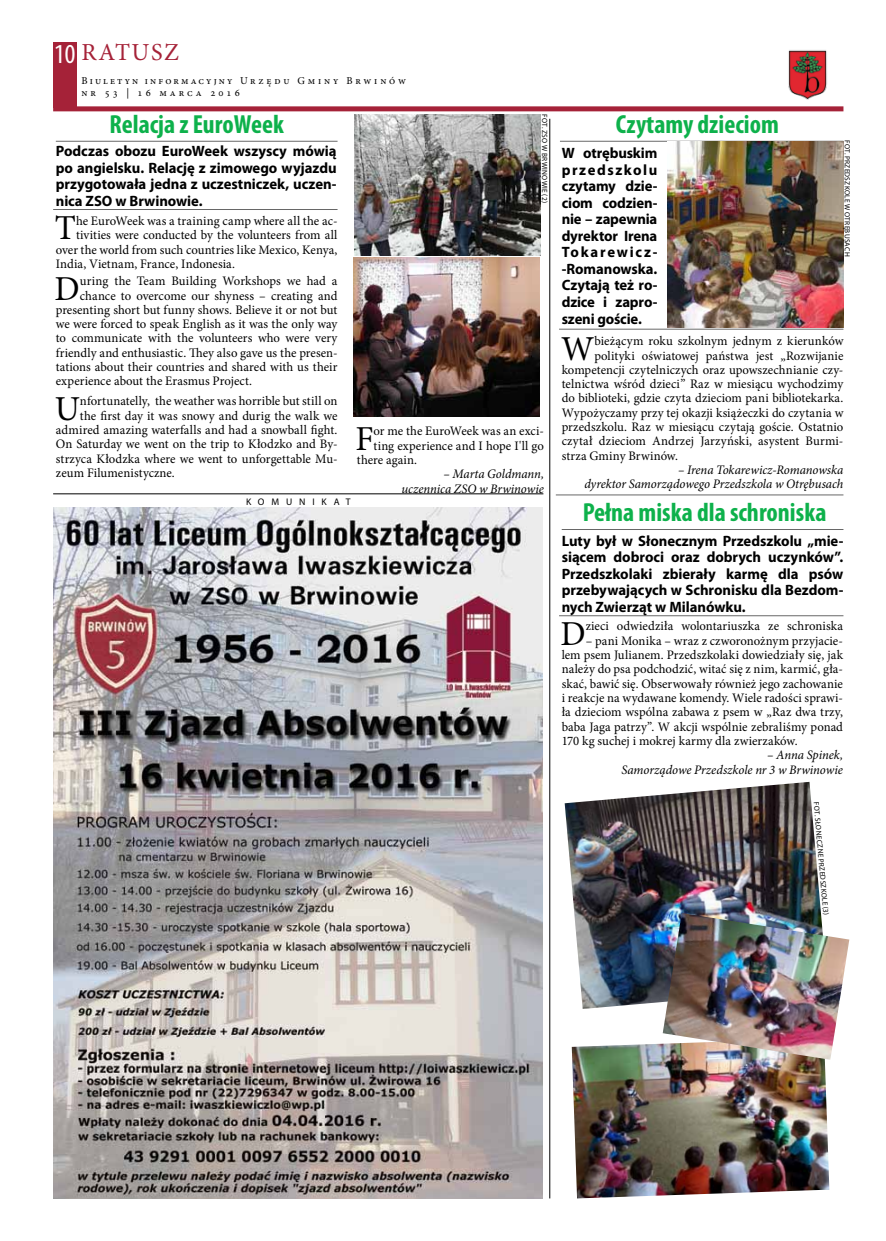
<style>
.page{position:relative;width:886px;height:1241px;background:#fff}
.page>*{position:absolute;margin:0;border:0;box-sizing:border-box;transform-origin:0 0}
.t1{font:35px "Minion Pro";color:#000}
.t2{font:700 condensed 26.25px "Myriad Pro";color:#0db14b}
.t3{font:24.38px "Minion Pro";color:#a52238}
.t4{font:700 15px/16.5px "Myriad Pro";letter-spacing:-.005em;color:#000;text-align:justify}
.t5{font:13px/14.2px "Minion Pro";letter-spacing:-.005em;color:#000;text-align:justify}
.t6{font:italic 13px/14.2px "Minion Pro";letter-spacing:-.005em;color:#000;text-align:right}
.t7{font:13px "Minion Pro";letter-spacing:.02em;color:#000}
.t8{font:10.5px/12.6px "Minion Pro";letter-spacing:.26em;color:#000}
.t9{font:9.62px "Myriad Pro";letter-spacing:.715em;color:#000}
.t10{font:7.5px "Myriad Pro";letter-spacing:.035em;color:#000}
.s1{font-family:"Myriad Pro";font-stretch:condensed;font-size:27.5px;color:#fff}
</style>
<div class="page">
<div style="left:53px;top:43px;width:23px;height:65px;background:#a52238"></div>
<img style="left:788px;top:50px;width:39px;height:50px">
<div style="left:53px;top:106px;width:790px;height:5px;background:#a52238"></div>
<hr style="left:556px;top:494px;width:287px;height:1px;background:#000">
<hr style="left:559px;top:615px;width:284px;height:1px;background:#000">
<hr style="left:562px;top:529px;width:281px;height:1px;background:#000">
<img style="left:565px;top:781px;width:256px;height:227px">
<img style="left:572px;top:1043px;width:257px;height:155px">
<img style="left:663px;top:912px;width:186px;height:147px">
<hr style="left:559px;top:329px;width:284px;height:1px;background:#000">
<hr style="left:560px;top:141px;width:283px;height:1px;background:#000">
<hr style="left:549px;top:119px;width:1px;height:1079px;background:#000">
<img style="left:667px;top:142px;width:176px;height:186px">
<hr style="left:53px;top:209px;width:284px;height:1px;background:#000">
<hr style="left:56px;top:141px;width:281px;height:1px;background:#000">
<img style="left:354px;top:114px;width:186px;height:141px">
<img style="left:353px;top:258px;width:186px;height:158px">
<img style="left:53px;top:507px;width:489px;height:691px">
<hr style="left:53px;top:493px;width:490px;height:1px;background:#000">
<h3 class="t3" style="left:54px;top:36px;width:46px"><span class="s1">10</span> ratu</h3>
<h3 class="t3" style="left:151px;top:36px;width:29px">sz</h3>
<p class="t8" style="left:81px;top:74px;width:326px">Biuletyn informacyjny Urzędu Gminy Brwinów nr 53 | 16 marca 2016</p>
<h2 class="t2" style="left:109px;top:108px;width:176px">Relacja z EuroWeek</h2>
<p class="t4" style="left:56px;top:142px;width:282px">Podczas obozu EuroWeek wszyscy mówią po angielsku. Relację z zimowego wyjazdu przygotowała jedna z uczestniczek, uczen&shy;nica ZSO w Brwinowie.</p>
<p class="t10" style="left:549px;top:114px;width:90px;rotate:90deg">Fot. ZSO w Brwin owie (2)</p>
<h1 class="t1" style="left:55px;top:205px;width:23px">T</h1>
<p class="t5" style="left:76px;top:214px;width:263px">he EuroWeek was a training camp where all the ac-</p>
<p class="t5" style="left:76px;top:228px;width:263px">tivities were conducted by the volunteers from all</p>
<p class="t5" style="left:56px;top:242px;width:283px">over the world from such countries like Mexico, Kenya,</p>
<p class="t5" style="left:56px;top:257px;width:181px">India, Vietnam, France, Indonesia.</p>
<h1 class="t1" style="left:55px;top:265px;width:27px">D</h1>
<p class="t5" style="left:80px;top:274px;width:259px">uring the Team Building Workshops we had a</p>
<p class="t5" style="left:80px;top:288px;width:259px">chance to overcome our shyness – creating and</p>
<p class="t5" style="left:56px;top:302px;width:283px">presenting short but funny shows. Believe it or not but</p>
<p class="t5" style="left:56px;top:317px;width:283px">we were forced to speak English as it was the only way</p>
<p class="t5" style="left:56px;top:331px;width:283px">to communicate with the volunteers who were very</p>
<p class="t5" style="left:56px;top:345px;width:283px">friendly and enthusiastic. They also gave us the presen-</p>
<p class="t5" style="left:56px;top:360px;width:283px">tations about their countries and shared with us their</p>
<p class="t5" style="left:56px;top:374px;width:198px">experience about the Erasmus Project.</p>
<h1 class="t1" style="left:55px;top:385px;width:27px">U</h1>
<p class="t5" style="left:80px;top:394px;width:259px">nfortunatelly, the weather was horrible but still on</p>
<p class="t5" style="left:80px;top:408px;width:259px">the first day it was snowy and durig the walk we</p>
<p class="t5" style="left:56px;top:422px;width:283px">admired amazing waterfalls and had a snowball fight.</p>
<p class="t5" style="left:56px;top:437px;width:283px">On Saturday we went on the trip to Kłodzko and By-</p>
<p class="t5" style="left:56px;top:451px;width:283px">strzyca Kłodzka where we went to unforgettable Mu-</p>
<p class="t5" style="left:56px;top:465px;width:121px">zeum Filumenistyczne.</p>
<h1 class="t1" style="left:355px;top:415px;width:20px">F</h1>
<p class="t5" style="left:373px;top:424px;width:172px">or me the EuroWeek was an exci-</p>
<p class="t5" style="left:373px;top:438px;width:172px">ting experience and I hope I'll go</p>
<p class="t5" style="left:357px;top:452px;width:62px">there again.</p>
<p class="t6" style="left:401px;top:467px;width:144px">– Marta Goldmann, uczennica ZSO w Brwinowie</p>
<p class="t9" style="left:246px;top:495px;width:106px">KOMUNIKAT</p>
<h2 class="t2" style="left:616px;top:108px;width:165px">Czytamy dzieciom</h2>
<p class="t10" style="left:852px;top:140px;width:118px;rotate:90deg">Fot. Przedszkole w Otrębusach</p>
<p class="t4" style="left:562px;top:145px;width:97px">W otrębuskim przedszkolu czytamy dzie&shy;ciom codzien&shy;nie – zapewnia dyrektor Irena Tokarewicz--Romanowska.<br>Czytają też ro&shy;dzice i zapro&shy;szeni goście.</p>
<h1 class="t1" style="left:561px;top:325px;width:35px">W</h1>
<p class="t5" style="left:594px;top:334px;width:251px">bieżącym roku szkolnym jednym z kierunków</p>
<p class="t5" style="left:594px;top:348px;width:250px">polityki oświatowej państwa jest „Rozwijanie</p>
<p class="t5" style="left:562px;top:362px;width:283px">kompetencji czytelniczych oraz upowszechnianie czy-</p>
<p class="t5" style="left:562px;top:377px;width:283px">telnictwa wśród dzieci” Raz w miesiącu wychodzimy</p>
<p class="t5" style="left:562px;top:391px;width:283px">do biblioteki, gdzie czyta dzieciom pani bibliotekarka.</p>
<p class="t7" style="left:562px;top:404px;width:283px">Wypożyczamy przy tej okazji książeczki do czytania w</p>
<p class="t5" style="left:562px;top:420px;width:283px">przedszkolu. Raz w miesiącu czytają goście. Ostatnio</p>
<p class="t5" style="left:562px;top:434px;width:283px">czytał dzieciom Andrzej Jarzyński, asystent Burmi-</p>
<p class="t5" style="left:562px;top:448px;width:118px">strza Gminy Brwinów.</p>
<p class="t6" style="left:584px;top:462px;width:260px">– Irena Tokarewicz-Romanowska<br>dyrektor Samorządowego Przedszkola w Otrębusach</p>
<h2 class="t2" style="left:583px;top:496px;width:245px">Pełna miska dla schroniska</h2>
<p class="t4" style="left:562px;top:532px;width:283px">Luty był w Słonecznym Przedszkolu „mie&shy;siącem dobroci oraz dobrych uczynków”.<br>Przedszkolaki zbierały karmę dla psów przebywających w Schronisku dla Bezdom&shy;nych Zwierząt w Milanówku.</p>
<h1 class="t1" style="left:560px;top:610px;width:27px">D</h1>
<p class="t5" style="left:586px;top:619px;width:259px">zieci odwiedziła wolontariuszka ze schroniska</p>
<p class="t5" style="left:562px;top:633px;width:283px;text-indent:24px">– pani Monika – wraz z czworonożnym przyjacie&shy;lem psem Julianem. Przedszkolaki dowiedziały się, jak należy do psa podchodzić, witać się z nim, karmić, gła&shy;skać, bawić się. Obserwowały również jego zachowanie i reakcje na wydawane komendy. Wiele radości sprawi&shy;ła dzieciom wspólna zabawa z psem w „Raz dwa trzy, baba Jaga patrzy”. W akcji wspólnie zebraliśmy ponad 170 kg suchej i mokrej karmy dla zwierzaków.</p>
<p class="t6" style="left:621px;top:747px;width:223px">– Anna Spinek,<br>Samorządowe Przedszkole nr 3 w Brwinowie</p>
<p class="t10" style="left:821px;top:801px;width:34px;rotate:85deg">Fot. Słoneczne</p>
<p class="t10" style="left:826px;top:858px;width:58px;rotate:85deg">Prze dszk ole (3)</p>
</div>
